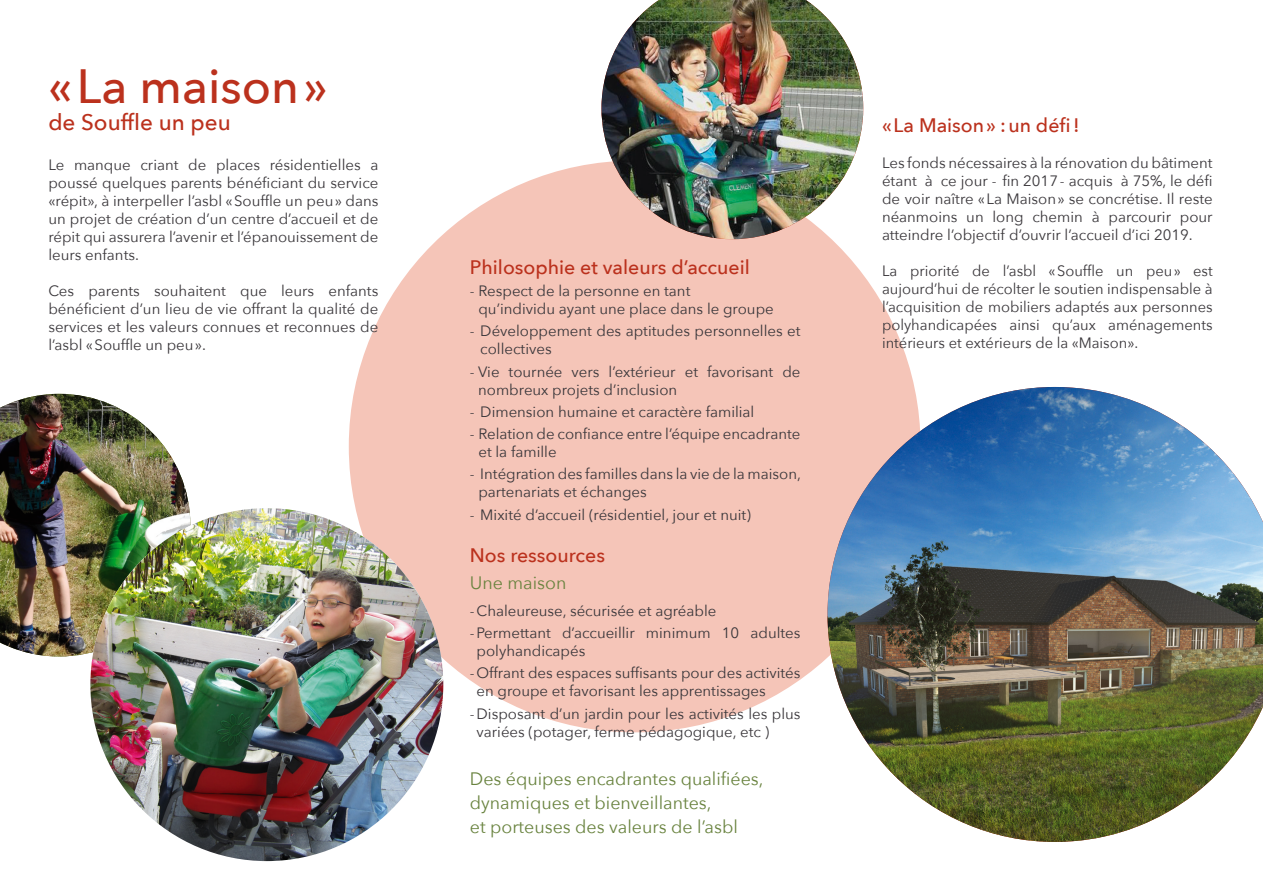
<style>
.page{position:relative;width:1263px;height:893px;background:#fff}
.page>*{position:absolute;margin:0;border:0;box-sizing:border-box;transform-origin:0 0}
.t1{font:500 48px "Avenir Next";color:#bb311d}
.t2{font:500 22.5px "Avenir Next";color:#bb311d}
.t3{font:500 19.5px "Avenir Next";color:#bb311d}
.t4{font:18px/24px "Avenir Next";color:#69833f}
.t5{font:15px/18px "Avenir Next";color:#39363a}
</style>
<div class="page">
<div style="left:349px;top:161px;width:571px;height:571px;background:#f5c5b8;border-radius:50%"></div>
<img style="left:827px;top:387px;width:436px;height:455px">
<img style="left:601px;top:0;width:262px;height:239px">
<img style="left:0;top:394px;width:190px;height:262px">
<img style="left:90px;top:508px;width:353px;height:353px;border-radius:176px">
<h1 class="t1" style="left:48px;top:55px;width:281px">«La maison»</h1>
<h2 class="t2" style="left:48px;top:108px;width:184px">de Souffle un peu</h2>
<p class="t5" style="left:48px;top:156px;width:332px;text-align:justify">Le manque criant de places résidentielles a poussé quelques parents bénéficiant du service «répit», à interpeller l’asbl «Souffle un peu» dans un projet de création d’un centre d’accueil et de répit qui assurera l’avenir et l’épanouissement de leurs enfants.</p>
<p class="t5" style="left:48px;top:282px;width:332px;text-align:justify">Ces parents souhaitent que leurs enfants bénéficient d’un lieu de vie offrant la qualité de services et les valeurs connues et reconnues de l’asbl «Souffle un peu».</p>
<h3 class="t3" style="left:470px;top:254px;width:281px">Philosophie et valeurs d’accueil</h3>
<p class="t5" style="left:478px;top:282px;width:297px;text-indent:-9px">- Respect de la personne en tant<br>qu’individu ayant une place dans le groupe</p>
<p class="t5" style="left:480px;top:323px;width:322px;text-indent:-10px">- Développement des aptitudes personnelles et collectives</p>
<p class="t5" style="left:478px;top:363px;width:324px;text-indent:-8px">- Vie tournée vers l’extérieur et favorisant de nombreux projets d’inclusion</p>
<p class="t5" style="left:470px;top:403px;width:286px">- Dimension humaine et caractère familial</p>
<p class="t5" style="left:478px;top:425px;width:324px;text-indent:-9px">- Relation de confiance entre l’équipe encadrante et la famille</p>
<p class="t5" style="left:478px;top:466px;width:324px;text-indent:-9px">- Intégration des familles dans la vie de la maison, partenariats et échanges</p>
<p class="t5" style="left:470px;top:506px;width:282px">- Mixité d’accueil (résidentiel, jour et nuit)</p>
<h3 class="t3" style="left:470px;top:543px;width:137px">Nos ressources</h3>
<p class="t4" style="left:470px;top:572px;width:98px">Une maison</p>
<p class="t5" style="left:470px;top:602px;width:248px">- Chaleureuse, sécurisée et agréable</p>
<p class="t5" style="left:477px;top:624px;width:325px;text-indent:-7px">- Permettant d’accueillir minimum 10 adultes polyhandicapés</p>
<p class="t5" style="left:477px;top:665px;width:325px;text-indent:-7px">- Offrant des espaces suffisants pour des activités en groupe et favorisant les apprentissages</p>
<p class="t5" style="left:477px;top:705px;width:325px;text-indent:-7px">- Disposant d’un jardin pour les activités les plus variées (potager, ferme pédagogique, etc )</p>
<p class="t4" style="left:470px;top:767px;width:295px">Des équipes encadrantes qualifiées, dynamiques et bienveillantes,<br>et porteuses des valeurs de l’asbl</p>
<h3 class="t3" style="left:882px;top:112px;width:199px">«La Maison» :un défi!</h3>
<p class="t5" style="left:882px;top:154px;width:332px;text-align:justify">Les fonds nécessaires à la rénovation du bâtiment étant à ce jour - fin 2017- acquis à 75%, le défi de voir naître «La Maison» se concrétise. Il reste néanmoins un long chemin à parcourir pour atteindre l’objectif d’ouvrir l’accueil d’ici 2019.</p>
<p class="t5" style="left:882px;top:262px;width:332px;text-align:justify">La priorité de l’asbl «Souffle un peu» est aujourd’hui de récolter le soutien indispensable à l’acquisition de mobiliers adaptés aux personnes polyhandicapées ainsi qu’aux aménagements intérieurs et extérieurs de la «Maison».</p>
</div>
